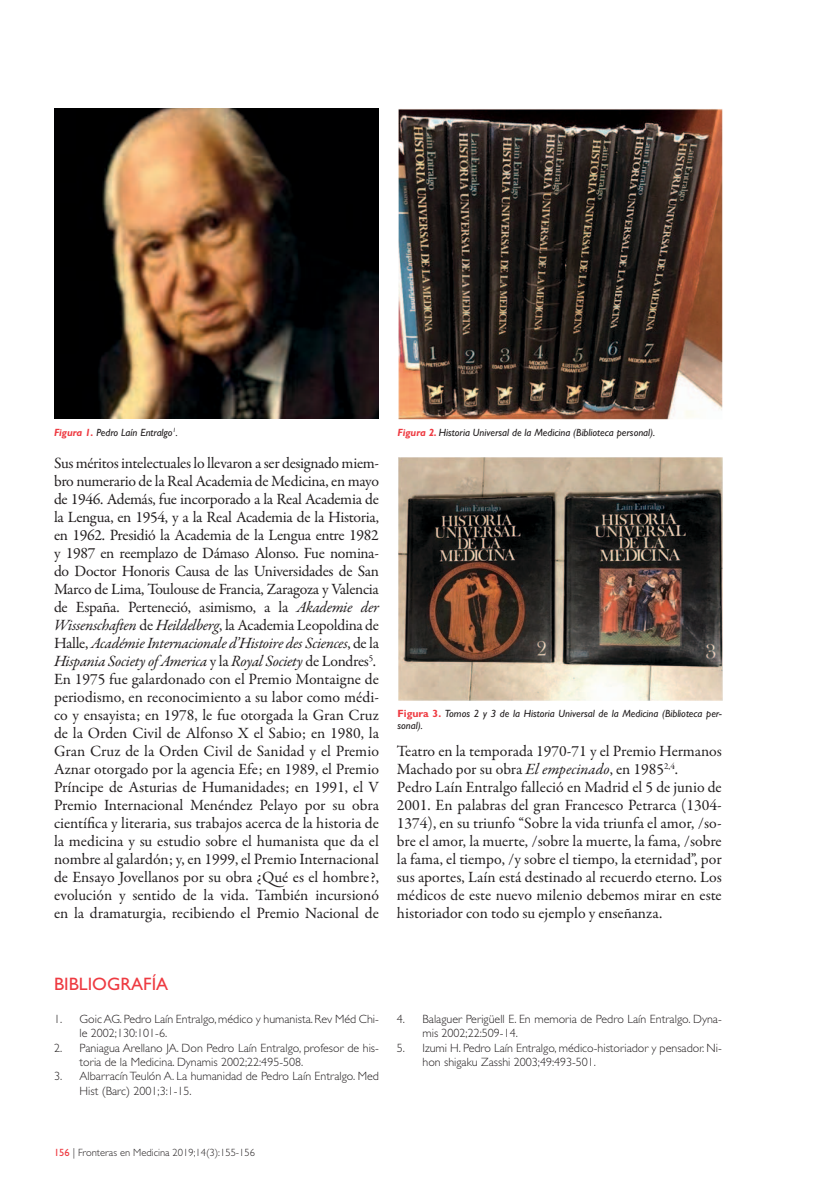
<style>
.page{position:relative;width:830px;height:1191px;background:#fff}
.page>*{position:absolute;margin:0;border:0;box-sizing:border-box;transform-origin:0 0}
.t1{font:18px "Gill Sans Std";color:#ee3a41}
.t2{font:15.75px/18px "Garamond Premr Pro";letter-spacing:-.005em;color:#231f20}
.t3{font:300 12px/14.4px "Gill Sans Std";color:#231f20}
.t4{font:italic 10.5px/12px "Gill Sans Std";color:#231f20}
.t5{font:300 10.5px "Gill Sans Std";color:#231f20}
.s1{font-weight:700;color:#ee3a41}
.s2{font-style:italic}
.s3{font-weight:700;font-style:normal;color:#ee3a41}
.s4{font-weight:400;color:#ee3a41}
</style>
<div class="page">
<img style="left:54px;top:108px;width:325px;height:310px">
<img style="left:398px;top:109px;width:324px;height:310px">
<img style="left:398px;top:457px;width:324px;height:243px">
<p class="t4" style="left:54px;top:426px;width:125px"><span class="s1">Figura 1.</span> Pedro Laín Entralgo<sup>1</sup>.</p>
<p class="t4" style="left:397px;top:427px;width:259px"><span class="s1">Figura 2.</span> Historia Universal de la Medicina (Biblioteca personal).</p>
<p class="t2" style="left:54px;top:454px;width:326px">Sus méritos intelectuales lo llevaron a ser designado miem&shy;bro numerario de la Real Academia de Medicina, en mayo de 1946. Además, fue incorporado a la Real Academia de la Lengua, en 1954, y a la Real Academia de la Historia, en 1962. Presidió la Academia de la Lengua entre 1982 y 1987 en reemplazo de Dámaso Alonso. Fue nomina&shy;do Doctor Honoris Causa de las Universidades de San Marco de Lima, Toulouse de Francia, Zaragoza y Valencia de España. Perteneció, asimismo, a la <span class="s2">Akademie der Wissenschaften</span> de <span class="s2">Heildelberg</span>, la Academia Leopoldina de Halle, <span class="s2">Académie Internacionale d’Histoire des Sciences</span>, de la <span class="s2">Hispania Society of America</span> y la <span class="s2">Royal Society</span> de Londres<sup>5</sup>.<br>En 1975 fue galardonado con el Premio Montaigne de periodismo, en reconocimiento a su labor como médi&shy;co y ensayista; en 1978, le fue otorgada la Gran Cruz de la Orden Civil de Alfonso X el Sabio; en 1980, la Gran Cruz de la Orden Civil de Sanidad y el Premio Aznar otorgado por la agencia Efe; en 1989, el Premio Príncipe de Asturias de Humanidades; en 1991, el V Premio Internacional Menéndez Pelayo por su obra científica y literaria, sus trabajos acerca de la historia de la medicina y su estudio sobre el humanista que da el nombre al galardón; y, en 1999, el Premio Internacional de Ensayo Jovellanos por su obra ¿Qué es el hombre?, evolución y sentido de la vida. También incursionó en la dramaturgia, recibiendo el Premio Nacional de</p>
<p class="t4" style="left:397px;top:708px;width:326px"><span class="s3">Figura 3.</span> Tomos 2 y 3 de la Historia Universal de la Medicina (Biblioteca per&shy;sonal).</p>
<p class="t2" style="left:397px;top:742px;width:326px">Teatro en la temporada 1970-71 y el Premio Hermanos Machado por su obra <span class="s2">El empecinado</span>, en 1985<sup>2,4</sup>.<br>Pedro Laín Entralgo falleció en Madrid el 5 de junio de 2001. En palabras del gran Francesco Petrarca (1304- 1374), en su triunfo “Sobre la vida triunfa el amor, /so&shy;bre el amor, la muerte, /sobre la muerte, la fama, /sobre la fama, el tiempo, /y sobre el tiempo, la eternidad”, por sus aportes, Laín está destinado al recuerdo eterno. Los médicos de este nuevo milenio debemos mirar en este historiador con todo su ejemplo y enseñanza.</p>
<p class="t1" style="left:54px;top:974px;width:116px">BIBLIOGRAFÍA</p>
<p class="t3" style="left:80px;top:1011px;width:301px;text-indent:-26px">1. Goic AG. Pedro Laín Entralgo, médico y humanista. Rev Méd Chi&shy;le 2002;130:101-6.</p>
<p class="t3" style="left:80px;top:1040px;width:301px;text-indent:-26px">2. Paniagua Arellano JA. Don Pedro Laín Entralgo, profesor de his&shy;toria de la Medicina. Dynamis 2002;22:495-508.</p>
<p class="t3" style="left:80px;top:1069px;width:301px;text-indent:-26px">3. Albarracín Teulón A. La humanidad de Pedro Laín Entralgo. Med<br>Hist (Barc) 2001;3:1-15.</p>
<p class="t3" style="left:422px;top:1011px;width:301px;text-indent:-26px">4. Balaguer Perigüell E. En memoria de Pedro Laín Entralgo. Dyna&shy;mis 2002;22:509-14.</p>
<p class="t3" style="left:422px;top:1040px;width:301px;text-indent:-26px">5. Izumi H. Pedro Laín Entralgo, médico-historiador y pensador. Ni&shy;hon shigaku Zasshi 2003;49:493-501.</p>
<p class="t5" style="left:54px;top:1146px;width:202px"><span class="s4">156</span> | Fronteras en Medicina 2019;14(3):155-156</p>
</div>
